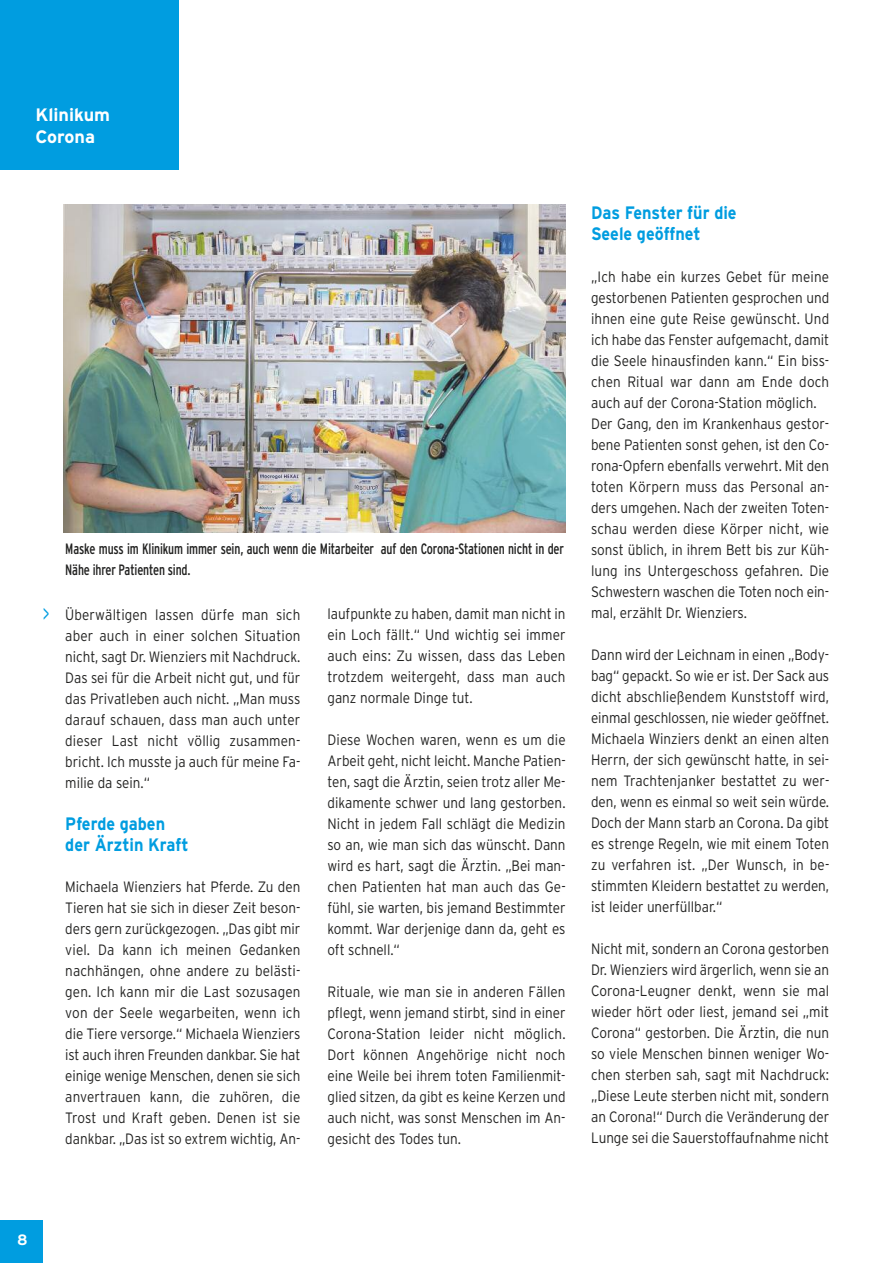
<style>
.page{position:relative;width:893px;height:1263px;background:#fff}
.page>*{position:absolute;margin:0;border:0;box-sizing:border-box;transform-origin:0 0}
.t1{font:300 21px "Interstate";color:#009de0;scale:.9 1}
.t2{font:700 18px/21px "Interstate";color:#009de0;scale:.9 1}
.t3{font:700 18px/21.6px "Interstate";color:#fff}
.t4{font:300 15px/21px "Interstate";color:#222221;text-align:justify;scale:.9 1}
.t5{font:condensed 15px/21px "Interstate";letter-spacing:-.01em;color:#222221;scale:.9 1}
.t6{font:700 15px "Interstate";color:#fff}
</style>
<div class="page">
<div style="left:0;top:1220px;width:43px;height:43px;background:#009de0"></div>
<div style="left:0;top:0;width:179px;height:170px;background:#009de0"></div>
<img style="left:64px;top:204px;width:502px;height:328px">
<p class="t3" style="left:36px;top:104px;width:76px">Klinikum<br>Corona</p>
<h1 class="t1" style="left:42px;top:602px;width:10px">&gt;</h1>
<p class="t5" style="left:65px;top:539px;width:556px">Maske muss im Klinikum immer sein, auch wenn die Mitarbeiter auf den Corona-Stationen nicht in der<br>Nähe ihrer Patienten sind.</p>
<p class="t4" style="left:65px;top:605px;width:263px">Überwältigen lassen dürfe man sich aber auch in einer solchen Situation nicht, sagt Dr. Wienziers mit Nachdruck.<br>Das sei für die Arbeit nicht gut, und für das Privatleben auch nicht. „Man muss darauf schauen, dass man auch unter dieser Last nicht völlig zusammen&shy;bricht. Ich musste ja auch für meine Fa&shy;milie da sein.“</p>
<p class="t2" style="left:65px;top:814px;width:139px">Pferde gaben der Ärztin Kraft</p>
<p class="t4" style="left:65px;top:876px;width:263px">Michaela Wienziers hat Pferde. Zu den Tieren hat sie sich in dieser Zeit beson&shy;ders gern zurückgezogen. „Das gibt mir viel. Da kann ich meinen Gedanken nachhängen, ohne andere zu belästi&shy;gen. Ich kann mir die Last sozusagen von der Seele wegarbeiten, wenn ich die Tiere versorge.“ Michaela Wienziers ist auch ihren Freunden dankbar. Sie hat einige wenige Menschen, denen sie sich anvertrauen kann, die zuhören, die Trost und Kraft geben. Denen ist sie dankbar. „Das ist so extrem wichtig, An-</p>
<p class="t4" style="left:327px;top:603px;width:266px">laufpunkte zu haben, damit man nicht in ein Loch fällt.“ Und wichtig sei immer auch eins: Zu wissen, dass das Leben trotzdem weitergeht, dass man auch ganz normale Dinge tut.</p>
<p class="t4" style="left:327px;top:729px;width:266px">Diese Wochen waren, wenn es um die Arbeit geht, nicht leicht. Manche Patien&shy;ten, sagt die Ärztin, seien trotz aller Me&shy;dikamente schwer und lang gestorben.<br>Nicht in jedem Fall schlägt die Medizin so an, wie man sich das wünscht. Dann wird es hart, sagt die Ärztin. „Bei man&shy;chen Patienten hat man auch das Ge&shy;fühl, sie warten, bis jemand Bestimmter kommt. War derjenige dann da, geht es oft schnell.“</p>
<p class="t4" style="left:327px;top:981px;width:266px">Rituale, wie man sie in anderen Fällen pflegt, wenn jemand stirbt, sind in einer Corona-Station leider nicht möglich.<br>Dort können Angehörige nicht noch eine Weile bei ihrem toten Familienmit&shy;glied sitzen, da gibt es keine Kerzen und auch nicht, was sonst Menschen im An&shy;gesicht des Todes tun.</p>
<p class="t2" style="left:591px;top:202px;width:163px">Das Fenster für die<br>Seele geöffnet</p>
<p class="t4" style="left:591px;top:266px;width:266px;text-align:left">„Ich habe ein kurzes Gebet für meine gestorbenen Patienten gesprochen und ihnen eine gute Reise gewünscht. Und ich habe das Fenster aufgemacht, damit die Seele hinausfinden kann.“ Ein biss&shy;chen Ritual war dann am Ende doch auch auf der Corona-Station möglich.<br>Der Gang, den im Krankenhaus gestor&shy;bene Patienten sonst gehen, ist den Co&shy;rona-Opfern ebenfalls verwehrt. Mit den toten Körpern muss das Personal an&shy;ders umgehen. Nach der zweiten Toten&shy;schau werden diese Körper nicht, wie sonst üblich, in ihrem Bett bis zur Küh&shy;lung ins Untergeschoss gefahren. Die Schwestern waschen die Toten noch ein&shy;mal, erzählt Dr. Wienziers.</p>
<p class="t4" style="left:591px;top:644px;width:267px">Dann wird der Leichnam in einen „Body&shy;bag“ gepackt. So wie er ist. Der Sack aus dicht abschließendem Kunststoff wird, einmal geschlossen, nie wieder geöffnet.<br>Michaela Winziers denkt an einen alten Herrn, der sich gewünscht hatte, in sei&shy;nem Trachtenjanker bestattet zu wer&shy;den, wenn es einmal so weit sein würde.<br>Doch der Mann starb an Corona. Da gibt es strenge Regeln, wie mit einem Toten zu verfahren ist. „Der Wunsch, in be&shy;stimmten Kleidern bestattet zu werden, ist leider unerfüllbar.“</p>
<p class="t4" style="left:591px;top:938px;width:266px">Nicht mit, sondern an Corona gestorben Dr. Wienziers wird ärgerlich, wenn sie an Corona-Leugner denkt, wenn sie mal wieder hört oder liest, jemand sei „mit Corona“ gestorben. Die Ärztin, die nun so viele Menschen binnen weniger Wo&shy;chen sterben sah, sagt mit Nachdruck: „Diese Leute sterben nicht mit, sondern an Corona!“ Durch die Veränderung der Lunge sei die Sauerstoffaufnahme nicht</p>
<p class="t6" style="left:17px;top:1231px;width:12px">8</p>
</div>
